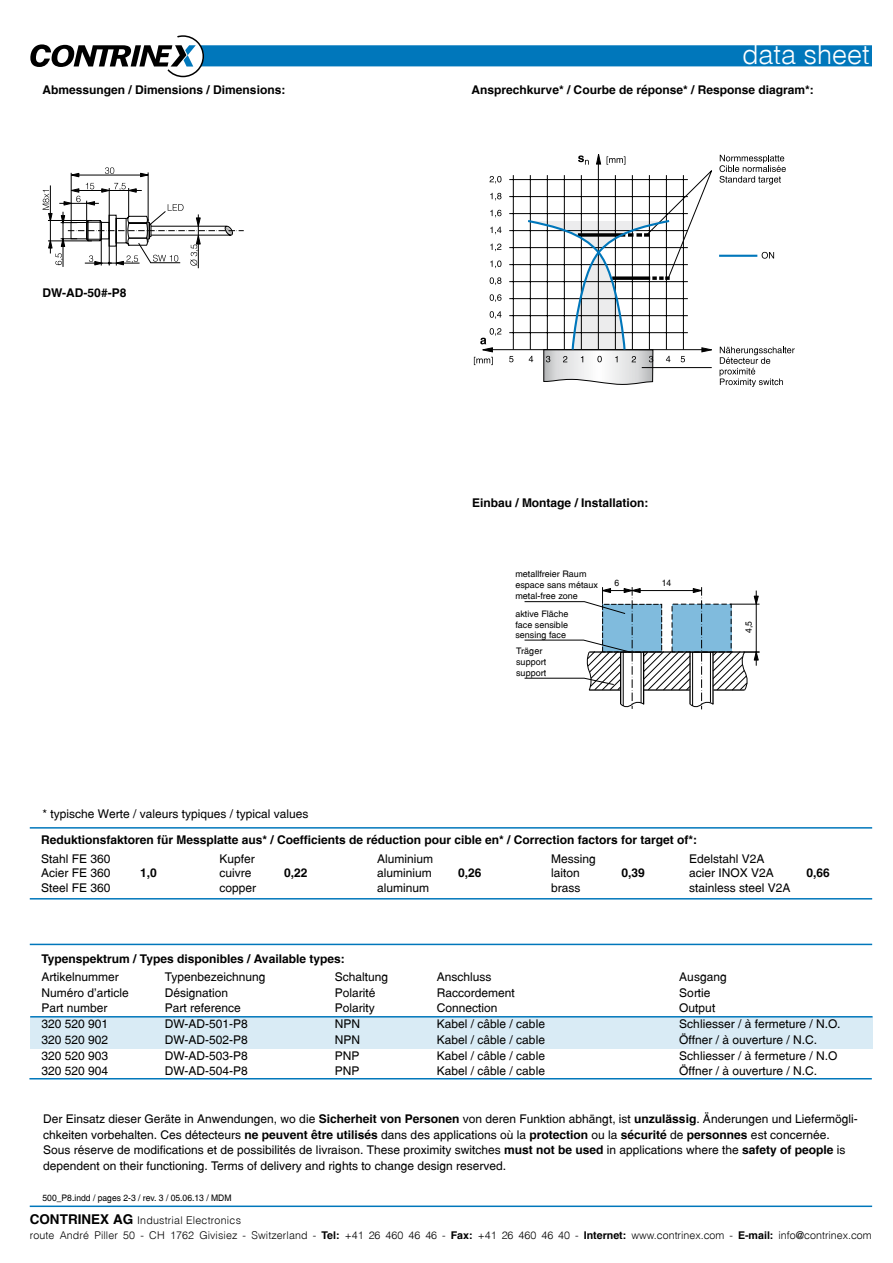
<style>
.page{position:relative;width:893px;height:1263px;background:#fff}
.page>*{position:absolute;margin:0;border:0;box-sizing:border-box;transform-origin:0 0}
.t1{font:27px "Switzerland Light Plain";color:#fff}
.t2{font:12px/15.8px "Switzerland Plain";color:#000}
.t3{font:700 12px "Switzerland";color:#000}
.t4{font:10.65px/14.7px "Switzerland Light Plain";letter-spacing:.01em;color:#000}
.t5{font:9px/10.8px "Switzerland Plain";color:#000}
.t6{font:9px "Switzerland Plain";color:#000;scale:.95 1}
.s1{font-family:"Switzerland";font-weight:700}
.s2{font-family:"Switzerland";font-weight:700;font-size:13.5px}
</style>
<div class="page">
<hr style="left:30px;top:1205px;width:842px;height:2px;background:#07b">
<svg style="left:30px;top:35px;width:842px;height:42px"></svg>
<div style="left:30px;top:1017px;width:843px;height:31px;background:#d9ebf5"></div>
<hr style="left:30px;top:1016px;width:843px;height:1px;background:#07b">
<hr style="left:30px;top:944px;width:842px;height:1px;background:#07b">
<hr style="left:29px;top:1078px;width:843px;height:1px;background:#07b">
<hr style="left:30px;top:827px;width:842px;height:2px;background:#07b">
<hr style="left:30px;top:898px;width:842px;height:1px;background:#07b">
<hr style="left:198px;top:214px;width:1px;height:54px;background:#000">
<hr style="left:71px;top:175px;width:77px;height:1px;background:#000">
<svg style="left:140px;top:173px;width:8px;height:4px"></svg>
<svg style="left:72px;top:173px;width:7px;height:4px"></svg>
<svg style="left:105px;top:167px;width:9px;height:7px"></svg>
<hr style="left:71px;top:173px;width:1px;height:50px;background:#000">
<hr style="left:148px;top:172px;width:1px;height:49px;background:#000">
<hr style="left:63px;top:212px;width:1px;height:55px;background:#000">
<svg style="left:43px;top:183px;width:201px;height:83px"></svg>
<svg style="left:524px;top:587px;width:236px;height:122px"></svg>
<svg style="left:720px;top:347px;width:75px;height:40px"></svg>
<svg style="left:719px;top:155px;width:67px;height:30px"></svg>
<svg style="left:490px;top:311px;width:11px;height:8px"></svg>
<svg style="left:490px;top:260px;width:11px;height:8px"></svg>
<svg style="left:490px;top:244px;width:11px;height:7px"></svg>
<svg style="left:490px;top:294px;width:11px;height:8px"></svg>
<svg style="left:490px;top:227px;width:11px;height:7px"></svg>
<svg style="left:490px;top:210px;width:11px;height:7px"></svg>
<svg style="left:490px;top:193px;width:11px;height:7px"></svg>
<svg style="left:490px;top:176px;width:11px;height:8px"></svg>
<svg style="left:490px;top:277px;width:11px;height:8px"></svg>
<hr style="left:509px;top:332px;width:179px;height:1px;background:#000">
<hr style="left:509px;top:315px;width:179px;height:1px;background:#000">
<hr style="left:509px;top:298px;width:179px;height:1px;background:#000">
<hr style="left:509px;top:281px;width:179px;height:1px;background:#000">
<hr style="left:509px;top:264px;width:179px;height:1px;background:#000">
<hr style="left:509px;top:247px;width:179px;height:1px;background:#000">
<hr style="left:509px;top:230px;width:179px;height:1px;background:#000">
<hr style="left:509px;top:213px;width:179px;height:1px;background:#000">
<hr style="left:509px;top:196px;width:179px;height:1px;background:#000">
<hr style="left:509px;top:179px;width:179px;height:1px;background:#000">
<hr style="left:513px;top:175px;width:1px;height:175px;background:#000">
<hr style="left:719px;top:255px;width:38px;height:2px;background:#07b">
<svg style="left:762px;top:252px;width:12px;height:7px"></svg>
<svg style="left:509px;top:356px;width:4px;height:6px"></svg>
<svg style="left:474px;top:328px;width:27px;height:37px"></svg>
<hr style="left:492px;top:349px;width:213px;height:1px;background:#000">
<svg style="left:526px;top:154px;width:186px;height:231px"></svg>
<h1 class="t1" style="left:742px;top:38px;width:129px">data sheet</h1>
<p class="t3" style="left:43px;top:82px;width:244px">Abmessungen / Dimensions / Dimensions:</p>
<p class="t3" style="left:472px;top:82px;width:344px">Ansprechkurve* / Courbe de réponse* / Response diagram*:</p>
<p class="t3" style="left:43px;top:285px;width:85px">DW-AD-50#-P8</p>
<p class="t2" style="left:43px;top:806px;width:267px">* typische Werte / valeurs typiques / typical values</p>
<p class="t3" style="left:472px;top:495px;width:178px">Einbau / Montage / Installation:</p>
<p class="t5" style="left:515px;top:569px;width:84px">metallfreier Raum espace sans métaux metal-free zone</p>
<p class="t5" style="left:515px;top:608px;width:55px;text-align:justify">aktive Fläche face sensible sensing face</p>
<p class="t5" style="left:516px;top:645px;width:32px">Träger support support</p>
<p class="t6" style="left:614px;top:577px;width:7px">6</p>
<p class="t6" style="left:662px;top:577px;width:12px">14</p>
<p class="t6" style="left:743px;top:633px;width:14px;rotate:-90deg">4,5</p>
<p class="t3" style="left:41px;top:832px;width:657px">Reduktionsfaktoren für Messplatte aus* / Coefficients de réduction pour cible en* / Correction factors for target of*:</p>
<p class="t2" style="left:41px;top:850px;width:71px">Stahl FE 360</p>
<p class="t2" style="left:219px;top:850px;width:37px">Kupfer</p>
<p class="t2" style="left:377px;top:850px;width:58px">Aluminium</p>
<p class="t2" style="left:551px;top:850px;width:46px">Messing</p>
<p class="t2" style="left:689px;top:850px;width:77px">Edelstahl V2A</p>
<p class="t2" style="left:41px;top:865px;width:71px">Acier FE 360</p>
<p class="t3" style="left:140px;top:866px;width:18px">1,0</p>
<p class="t2" style="left:219px;top:865px;width:34px">cuivre</p>
<p class="t3" style="left:284px;top:866px;width:25px">0,22</p>
<p class="t2" style="left:377px;top:865px;width:56px">aluminium</p>
<p class="t3" style="left:458px;top:866px;width:25px">0,26</p>
<p class="t2" style="left:551px;top:865px;width:30px">laiton</p>
<p class="t3" style="left:621px;top:866px;width:25px">0,39</p>
<p class="t2" style="left:689px;top:865px;width:86px">acier INOX V2A</p>
<p class="t3" style="left:806px;top:866px;width:25px">0,66</p>
<p class="t2" style="left:41px;top:879px;width:71px">Steel FE 360</p>
<p class="t2" style="left:219px;top:879px;width:38px">copper</p>
<p class="t2" style="left:377px;top:879px;width:54px">aluminum</p>
<p class="t2" style="left:551px;top:879px;width:31px">brass</p>
<p class="t2" style="left:689px;top:879px;width:103px">stainless steel V2A</p>
<p class="t3" style="left:41px;top:951px;width:305px">Typenspektrum / Types disponibles / Available types:</p>
<p class="t2" style="left:41px;top:969px;width:79px">Artikelnummer</p>
<p class="t2" style="left:165px;top:969px;width:102px">Typenbezeichnung</p>
<p class="t2" style="left:335px;top:969px;width:55px">Schaltung</p>
<p class="t2" style="left:437px;top:969px;width:56px">Anschluss</p>
<p class="t2" style="left:679px;top:969px;width:49px">Ausgang</p>
<p class="t2" style="left:41px;top:984px;width:89px">Numéro d'article</p>
<p class="t2" style="left:165px;top:984px;width:65px">Désignation</p>
<p class="t2" style="left:335px;top:984px;width:42px">Polarité</p>
<p class="t2" style="left:437px;top:984px;width:80px">Raccordement</p>
<p class="t2" style="left:679px;top:984px;width:33px">Sortie</p>
<p class="t2" style="left:41px;top:1000px;width:68px">Part number</p>
<p class="t2" style="left:165px;top:1000px;width:78px">Part reference</p>
<p class="t2" style="left:335px;top:1000px;width:42px">Polarity</p>
<p class="t2" style="left:437px;top:1000px;width:62px">Connection</p>
<p class="t2" style="left:679px;top:1000px;width:38px">Output</p>
<p class="t2" style="left:41px;top:1016px;width:68px">320 520 901</p>
<p class="t2" style="left:165px;top:1016px;width:85px">DW-AD-501-P8</p>
<p class="t2" style="left:335px;top:1016px;width:27px">NPN</p>
<p class="t2" style="left:437px;top:1016px;width:110px">Kabel / câble / cable</p>
<p class="t2" style="left:679px;top:1016px;width:163px">Schliesser / à fermeture / N.O.</p>
<p class="t2" style="left:41px;top:1032px;width:68px">320 520 902</p>
<p class="t2" style="left:165px;top:1032px;width:85px">DW-AD-502-P8</p>
<p class="t2" style="left:335px;top:1032px;width:27px">NPN</p>
<p class="t2" style="left:437px;top:1032px;width:110px">Kabel / câble / cable</p>
<p class="t2" style="left:679px;top:1032px;width:139px">Öffner / à ouverture / N.C.</p>
<p class="t2" style="left:41px;top:1047px;width:68px">320 520 903</p>
<p class="t2" style="left:165px;top:1047px;width:85px">DW-AD-503-P8</p>
<p class="t2" style="left:335px;top:1047px;width:26px">PNP</p>
<p class="t2" style="left:437px;top:1047px;width:110px">Kabel / câble / cable</p>
<p class="t2" style="left:679px;top:1047px;width:160px">Schliesser / à fermeture / N.O</p>
<p class="t2" style="left:41px;top:1063px;width:68px">320 520 904</p>
<p class="t2" style="left:165px;top:1063px;width:85px">DW-AD-504-P8</p>
<p class="t2" style="left:335px;top:1063px;width:26px">PNP</p>
<p class="t2" style="left:437px;top:1063px;width:110px">Kabel / câble / cable</p>
<p class="t2" style="left:679px;top:1063px;width:139px">Öffner / à ouverture / N.C.</p>
<p class="t2" style="left:43px;top:1110px;width:816px">Der Einsatz dieser Geräte in Anwendungen, wo die <span class="s1">Sicherheit von Personen</span> von deren Funktion abhängt, ist <span class="s1">unzulässig</span>. Änderungen und Liefermögli&shy;chkeiten vorbehalten. Ces détecteurs <span class="s1">ne peuvent être utilisés</span> dans des applications où la <span class="s1">protection</span> ou la <span class="s1">sécurité</span> de <span class="s1">personnes</span> est concernée.<br>Sous réserve de modifications et de possibilités de livraison. These proximity switches <span class="s1">must not be used</span> in applications where the <span class="s1">safety of people</span> is dependent on their functioning. Terms of delivery and rights to change design reserved.</p>
<p class="t6" style="left:43px;top:1192px;width:200px">500_P8.indd / pages 2-3 / rev. 3 / 05.06.13 / MDM</p>
<p class="t4" style="left:30px;top:1213px;width:843px"><span class="s2">CONTRINEX AG</span> Industrial Electronics<br>route André Piller 50 - CH 1762 Givisiez - Switzerland - <span class="s1">Tel:</span> +41 26 460 46 46 - <span class="s1">Fax:</span> +41 26 460 46 40 - <span class="s1">Internet:</span> www.contrinex.com - <span class="s1">E-mail:</span> info@contrinex.com</p>
</div>
